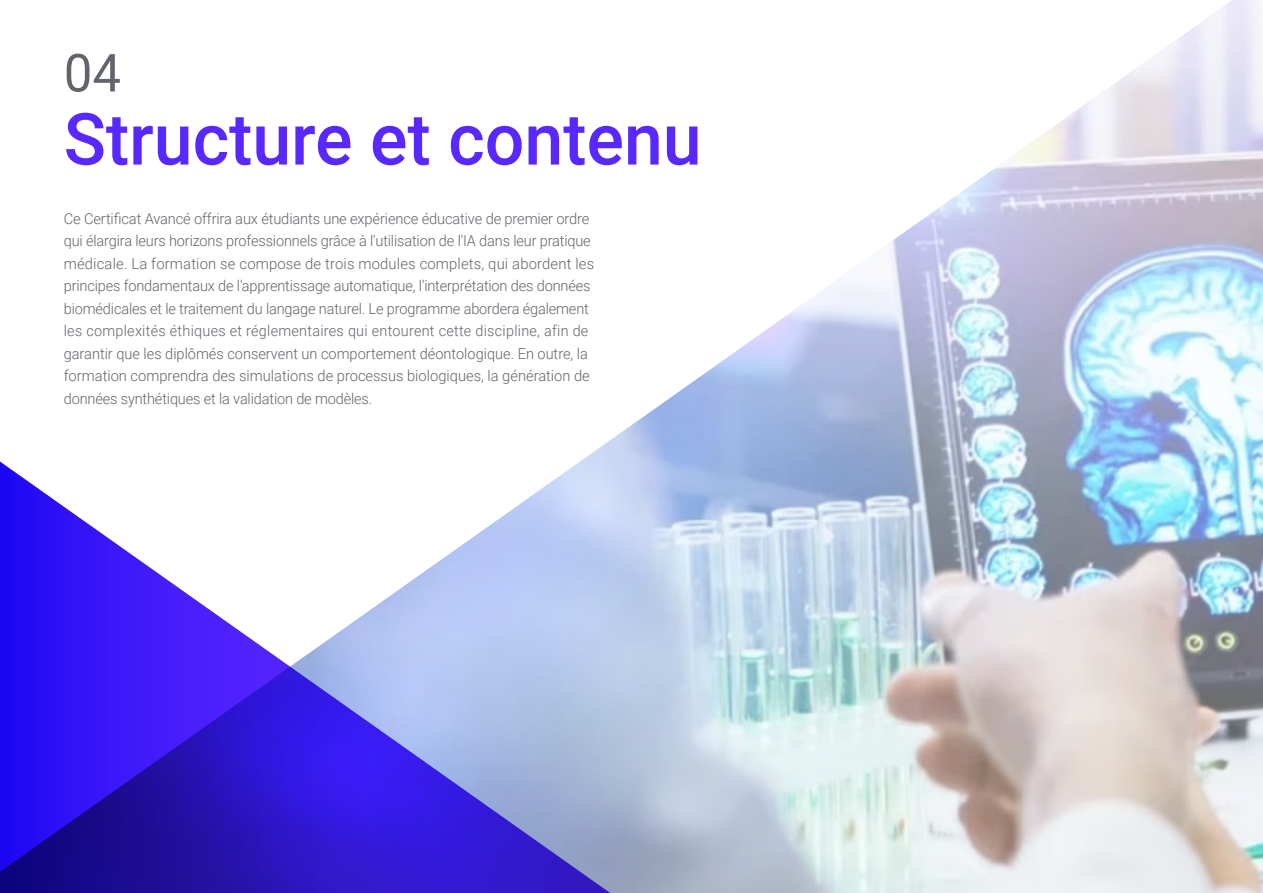
<style>
.page{position:relative;width:1263px;height:893px;background:#fff}
.page>*{position:absolute;margin:0;border:0;box-sizing:border-box;transform-origin:0 0}
.t1{font:500 72px "Roboto";color:#5927ff}
.t2{font:52.5px "Roboto";color:#61646a}
.t3{font:300 15px/22.5px "Roboto";letter-spacing:-.01em;color:#61646a}
</style>
<div class="page">
<img style="left:602px;top:0;width:661px;height:893px">
<svg style="left:0;top:446px;width:640px;height:447px"></svg>
<h2 class="t2" style="left:64px;top:36px;width:59px">04</h2>
<h1 class="t1" style="left:64px;top:89px;width:639px">Structure et contenu</h1>
<p class="t3" style="left:64px;top:207px;width:532px">Ce Certificat Avancé offrira aux étudiants une expérience éducative de premier ordre qui élargira leurs horizons professionnels grâce à l'utilisation de l'IA dans leur pratique médicale. La formation se compose de trois modules complets, qui abordent les principes fondamentaux de l'apprentissage automatique, l'interprétation des données biomédicales et le traitement du langage naturel. Le programme abordera également les complexités éthiques et réglementaires qui entourent cette discipline, afin de garantir que les diplômés conservent un comportement déontologique. En outre, la formation comprendra des simulations de processus biologiques, la génération de données synthétiques et la validation de modèles.</p>
</div>
